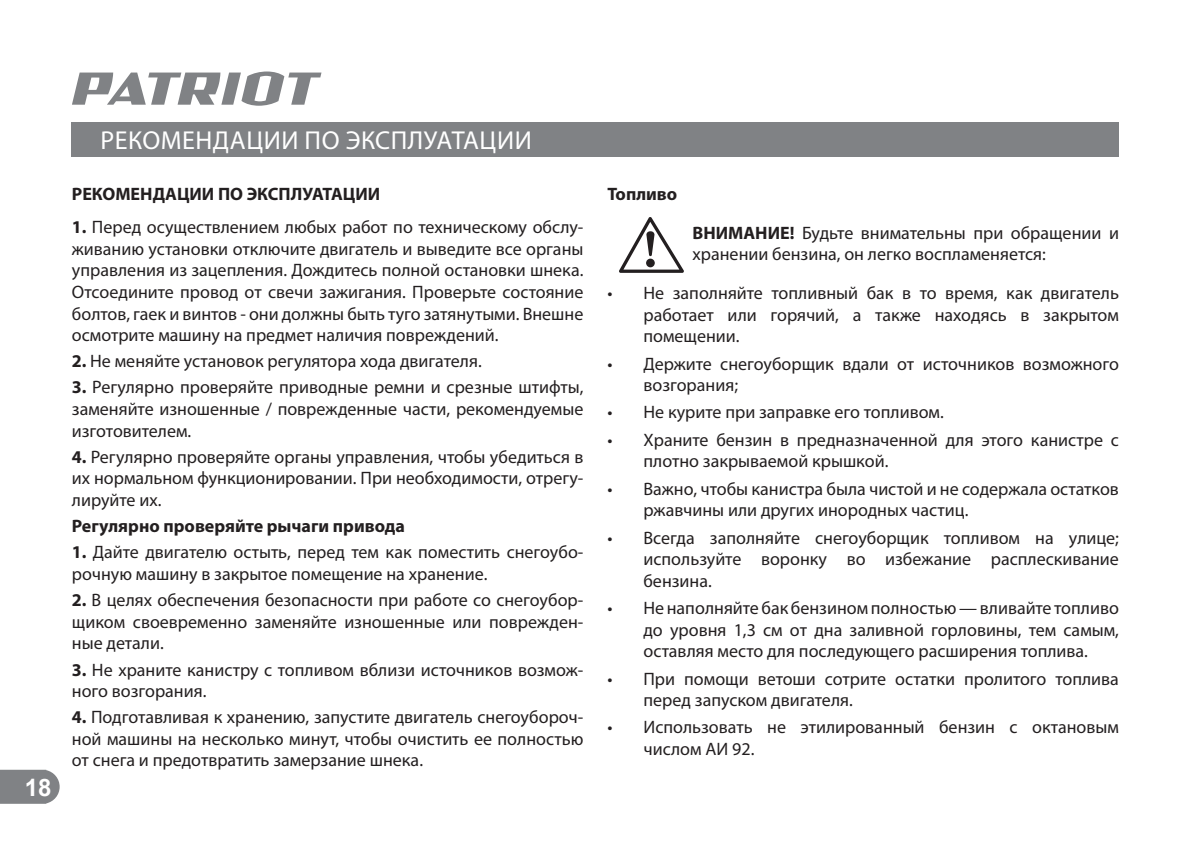
<style>
.page{position:relative;width:1190px;height:841px;background:#fff}
.page>*{position:absolute;margin:0;border:0;box-sizing:border-box;transform-origin:0 0}
.t1{font:26px "Myriad Pro";letter-spacing:.02em;color:#fff}
.t2{font:700 24px "Arial";color:#fff}
.t3{font:18px/21.6px "Myriad Pro";color:#231f20;text-align:justify}
.t4{font:700 18px "Myriad Pro";color:#231f20}
.s1{font-weight:700}
</style>
<div class="page">
<svg style="left:0;top:769px;width:60px;height:34px;background:#8a8c8f"></svg>
<svg style="left:72px;top:71px;width:249px;height:35px"></svg>
<div style="left:72px;top:122px;width:1046px;height:34px;background:#808285"></div>
<svg style="left:619px;top:217px;width:65px;height:56px"></svg>
<h2 class="t2" style="left:25px;top:771px;width:28px">18</h2>
<h1 class="t1" style="left:100px;top:124px;width:433px">РЕКОМЕНДАЦИИ ПО ЭКСПЛУАТАЦИИ</h1>
<p class="t4" style="left:72px;top:184px;width:310px">РЕКОМЕНДАЦИИ ПО ЭКСПЛУАТАЦИИ</p>
<p class="t3" style="left:72px;top:216px;width:513px"><span class="s1">1.</span> Перед осуществлением любых работ по техническому обслу&shy;живанию установки отключите двигатель и выведите все органы управления из зацепления. Дождитесь полной остановки шнека.<br>Отсоедините провод от свечи зажигания. Проверьте состояние болтов, гаек и винтов - они должны быть туго затянутыми. Внешне осмотрите машину на предмет наличия повреждений.</p>
<p class="t3" style="left:72px;top:350px;width:411px"><span class="s1">2.</span> Не меняйте установок регулятора хода двигателя.</p>
<p class="t3" style="left:72px;top:376px;width:513px"><span class="s1">3.</span> Регулярно проверяйте приводные ремни и срезные штифты, заменяйте изношенные / поврежденные части, рекомендуемые изготовителем.</p>
<p class="t3" style="left:72px;top:445px;width:513px"><span class="s1">4.</span> Регулярно проверяйте органы управления, чтобы убедиться в их нормальном функционировании. При необходимости, отрегу&shy;лируйте их.</p>
<p class="t4" style="left:72px;top:516px;width:334px">Регулярно проверяйте рычаги привода</p>
<p class="t3" style="left:72px;top:541px;width:513px"><span class="s1">1.</span> Дайте двигателю остыть, перед тем как поместить снегоубо&shy;рочную машину в закрытое помещение на хранение.</p>
<p class="t3" style="left:72px;top:589px;width:513px"><span class="s1">2.</span> В целях обеспечения безопасности при работе со снегоубор&shy;щиком своевременно заменяйте изношенные или поврежден&shy;ные детали.</p>
<p class="t3" style="left:72px;top:658px;width:513px"><span class="s1">3.</span> Не храните канистру с топливом вблизи источников возмож&shy;ного возгорания.</p>
<p class="t3" style="left:72px;top:706px;width:513px"><span class="s1">4.</span> Подготавливая к хранению, запустите двигатель снегоубороч&shy;ной машины на несколько минут, чтобы очистить ее полностью от снега и предотвратить замерзание шнека.</p>
<p class="t4" style="left:607px;top:184px;width:71px">Топливо</p>
<p class="t3" style="left:692px;top:222px;width:428px"><span class="s1">ВНИМАНИЕ!</span> Будьте внимательны при обращении и хранении бензина, он легко воспламеняется:</p>
<p class="t3" style="left:643px;top:282px;width:477px;text-indent:-36px">• Не заполняйте топливный бак в то время, как двигатель работает или горячий, а также находясь в закрытом помещении.</p>
<p class="t3" style="left:643px;top:352px;width:477px;text-indent:-36px">• Держите снегоуборщик вдали от источников возможного возгорания;</p>
<p class="t3" style="left:607px;top:401px;width:338px">• Не курите при заправке его топливом.</p>
<p class="t3" style="left:643px;top:428px;width:477px;text-indent:-36px">• Храните бензин в предназначенной для этого канистре с плотно закрываемой крышкой.</p>
<p class="t3" style="left:643px;top:477px;width:477px;text-indent:-36px">• Важно, чтобы канистра была чистой и не содержала остатков ржавчины или других инородных частиц.</p>
<p class="t3" style="left:643px;top:526px;width:477px;text-indent:-36px">• Всегда заполняйте снегоуборщик топливом на улице; используйте воронку во избежание расплескивание бензина.</p>
<p class="t3" style="left:643px;top:597px;width:477px;text-indent:-36px">• Не наполняйте бак бензином полностью — вливайте топливо до уровня 1,3 см от дна заливной горловины, тем самым, оставляя место для последующего расширения топлива.</p>
<p class="t3" style="left:643px;top:667px;width:477px;text-indent:-36px">• При помощи ветоши сотрите остатки пролитого топлива перед запуском двигателя.</p>
<p class="t3" style="left:643px;top:716px;width:477px;text-indent:-36px">• Использовать не этилированный бензин с октановым числом АИ 92.</p>
</div>
